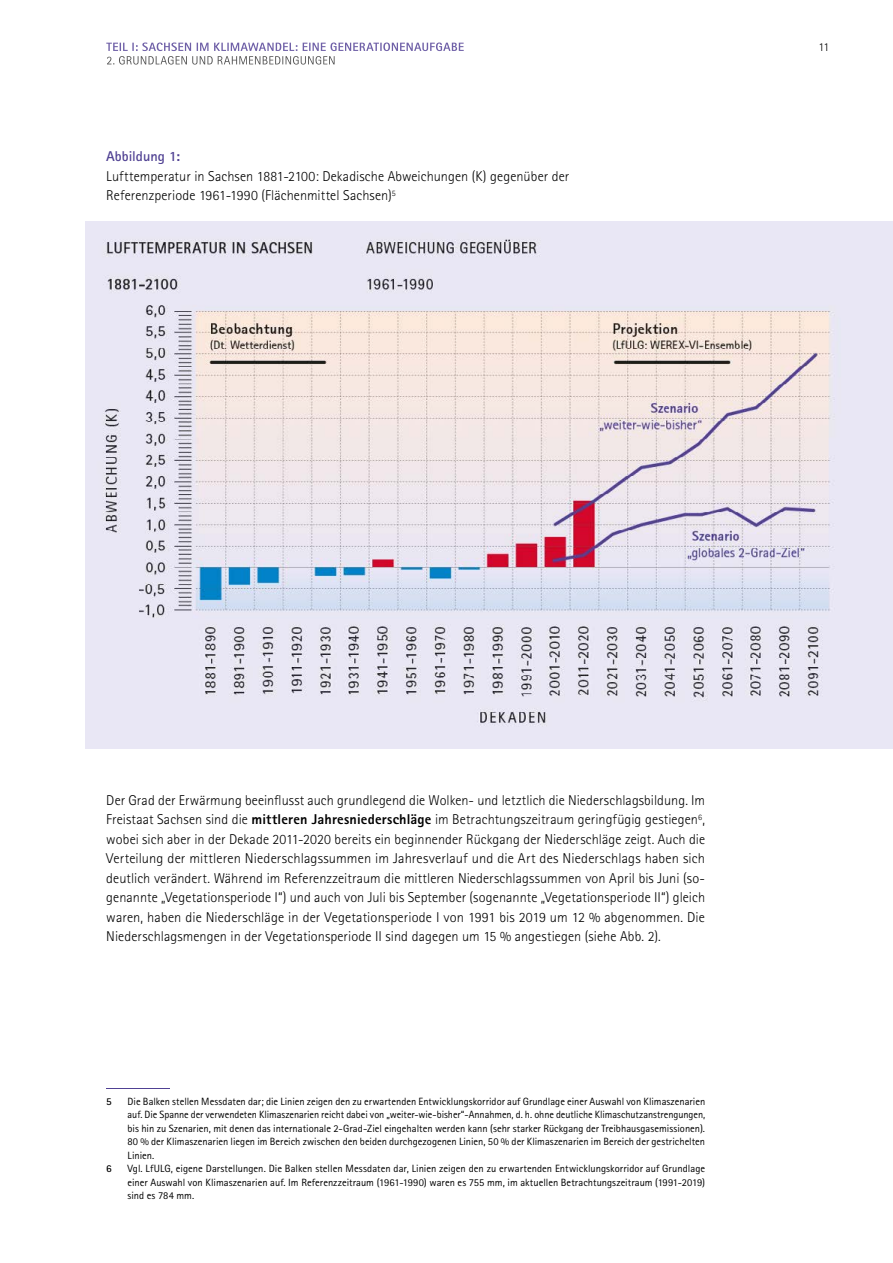
<style>
.page{position:relative;width:893px;height:1263px;background:#fff}
.page>*{position:absolute;margin:0;border:0;box-sizing:border-box;transform-origin:0 0}
.p_fließtext{font:300 14.25px/19.5px "Rotis Sans Serif Pro";letter-spacing:.005em;color:#000}
.p_abbildung{font:700 14.25px "Rotis Sans Serif Pro";color:#504193}
.t1{font:300 12px "Rotis Sans Serif Pro";color:#000}
.p_fließtext-2{font:10.5px/13.5px "Rotis Sans Serif Pro";color:#000;text-align:justify}
.p_fließtext-3{font:700 10.5px "Rotis Sans Serif Pro";color:#000}
.t2{font:300 8.25px "Rotis Sans Serif Pro";color:#000}
.s1{font-weight:800}
</style>
<div class="page">
<hr style="left:0;top:103px;width:1px;height:119px;background:#504193">
<img style="left:85px;top:222px;width:808px;height:526px">
<hr style="left:106px;top:1088px;width:64px;height:1px;background:#504193">
<svg style="left:106px;top:43px;width:358px;height:22px"></svg>
<p class="p_abbildung" style="left:106px;top:147px;width:75px">Abbildung 1:</p>
<p class="p_fließtext" style="left:106px;top:166px;width:465px">Lufttemperatur in Sachsen 1881-2100: Dekadische Abweichungen (K) gegenüber der<br>Referenzperiode 1961-1990 (Flächenmittel Sachsen)</p>
<p class="t2" style="left:392px;top:188px;width:5px">5</p>
<p class="t1" style="left:818px;top:40px;width:12px">11</p>
<p class="p_fließtext" style="left:106px;top:790px;width:600px;text-align:justify">Der Grad der Erwärmung beeinflusst auch grundlegend die Wolken- und letztlich die Niederschlagsbildung. Im Freistaat Sachsen sind die <span class="s1">mittleren Jahresniederschläge</span> im Betrachtungszeitraum geringfügig gestiegen<sup>6</sup>, wobei sich aber in der Dekade 2011-2020 bereits ein beginnender Rückgang der Niederschläge zeigt. Auch die Verteilung der mittleren Niederschlagssummen im Jahresverlauf und die Art des Niederschlags haben sich deutlich verändert. Während im Referenzzeitraum die mittleren Niederschlagssummen von April bis Juni (so&shy;genannte „Vegetationsperiode I“) und auch von Juli bis September (sogenannte „Vegetationsperiode II“) gleich waren, haben die Niederschläge in der Vegetationsperiode I von 1991 bis 2019 um 12 % abgenommen. Die Niederschlagsmengen in der Vegetationsperiode II sind dagegen um 15 % angestiegen (siehe Abb. 2).</p>
<p class="p_fließtext-3" style="left:106px;top:1094px;width:7px">5</p>
<p class="p_fließtext-2" style="left:128px;top:1094px;width:579px">Die Balken stellen Messdaten dar; die Linien zeigen den zu erwartenden Entwicklungskorridor auf Grundlage einer Auswahl von Klimaszenarien auf. Die Spanne der verwendeten Klimaszenarien reicht dabei von „weiter-wie-bisher“-Annahmen, d. h. ohne deutliche Klimaschutzanstrengungen, bis hin zu Szenarien, mit denen das internationale 2-Grad-Ziel eingehalten werden kann (sehr starker Rückgang der Treibhausgasemissionen).<br>80 % der Klimaszenarien liegen im Bereich zwischen den beiden durchgezogenen Linien, 50 % der Klimaszenarien im Bereich der gestrichelten Linien.</p>
<p class="p_fließtext-3" style="left:106px;top:1162px;width:7px">6</p>
<p class="p_fließtext-2" style="left:128px;top:1162px;width:579px">Vgl. LfULG, eigene Darstellungen. Die Balken stellen Messdaten dar, Linien zeigen den zu erwartenden Entwicklungskorridor auf Grundlage einer Auswahl von Klimaszenarien auf. Im Referenzzeitraum (1961-1990) waren es 755 mm, im aktuellen Betrachtungszeitraum (1991-2019) sind es 784 mm.</p>
</div>
